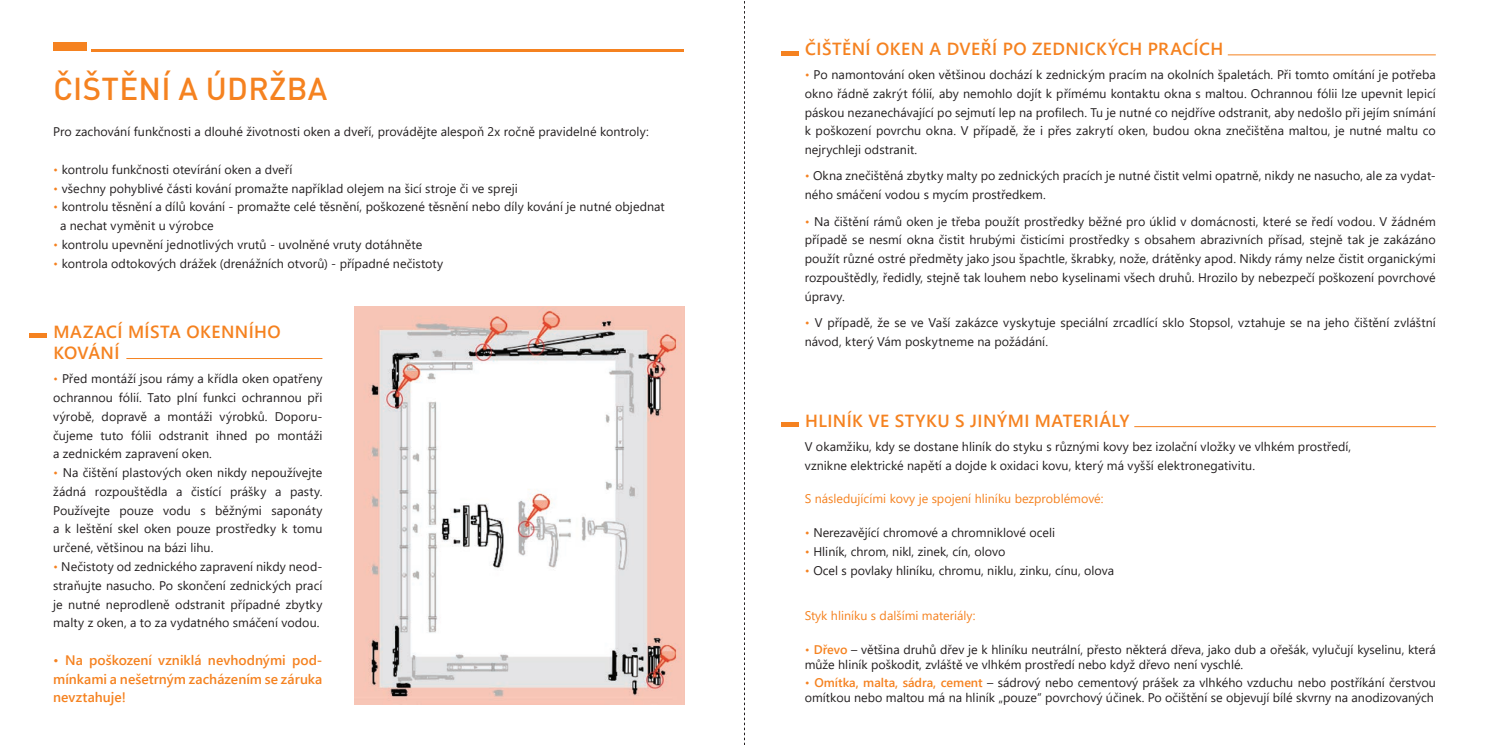
<style>
.page{position:relative;width:1489px;height:745px;background:#fff}
.page>*{position:absolute;margin:0;border:0;box-sizing:border-box;transform-origin:0 0}
.t1{font:500 31.25px "DIN Pro";letter-spacing:.01em;color:#f58220}
.t2{font:600 17.5px/21.2px "Segoe UI";letter-spacing:.025em;color:#f58220}
.t3{font:600 13.75px/18.8px "Segoe UI";letter-spacing:.005em;color:#f58220;text-align:justify}
.t4{font:12.5px/18.8px "Segoe UI";color:#231f20}
.t5{font:12.5px "Segoe UI";color:#f58220}
.s1{color:#f58220}
.s2{font-weight:600;color:#f58220}
</style>
<div class="page">
<img style="left:355px;top:306px;width:329px;height:398px">
<hr style="left:781px;top:51px;width:17px;height:4px;background:#f58220">
<hr style="left:781px;top:422px;width:17px;height:4px;background:#f58220">
<hr style="left:1227px;top:54px;width:208px;height:1px;background:#f58220">
<hr style="left:1134px;top:426px;width:301px;height:1px;background:#f58220">
<div style="left:53px;top:43px;width:33px;height:8px;background:#f58220"></div>
<hr style="left:91px;top:49px;width:593px;height:2px;background:#f58220">
<svg style="left:744px;top:1px;width:1px;height:743px"></svg>
<hr style="left:30px;top:333px;width:17px;height:4px;background:#f58220">
<hr style="left:126px;top:358px;width:196px;height:1px;background:#f58220">
<h1 class="t1" style="left:53px;top:68px;width:275px">ČIŠTĚNÍ A ÚDRŽBA</h1>
<p class="t4" style="left:53px;top:121px;width:597px">Pro zachování funkčnosti a dlouhé životnosti oken a dveří, provádějte alespoň 2x ročně pravidelné kontroly:</p>
<p class="t4" style="left:53px;top:159px;width:241px"><span class="s1">٠</span> kontrolu funkčnosti otevírání oken a dveří</p>
<p class="t4" style="left:53px;top:177px;width:466px"><span class="s1">٠</span> všechny pohyblivé části kování promažte například olejem na šicí stroje či ve spreji</p>
<p class="t4" style="left:53px;top:196px;width:613px"><span class="s1">٠</span> kontrolu těsnění a dílů kování - promažte celé těsnění, poškozené těsnění nebo díly kování je nutné objednat</p>
<p class="t4" style="left:60px;top:215px;width:155px">a nechat vyměnit u výrobce</p>
<p class="t4" style="left:53px;top:234px;width:370px"><span class="s1">٠</span> kontrolu upevnění jednotlivých vrutů - uvolněné vruty dotáhněte</p>
<p class="t4" style="left:53px;top:252px;width:391px"><span class="s1">٠</span> kontrola odtokových drážek (drenážních otvorů) - případné nečistoty</p>
<h2 class="t2" style="left:53px;top:319px;width:229px">MAZACÍ MÍSTA OKENNÍHO<br>KOVÁNÍ</h2>
<p class="t4" style="left:53px;top:368px;width:271px"><span class="s1">٠</span> Před montáží jsou rámy a křídla oken opatřeny ochrannou fólií. Tato plní funkci ochrannou při výrobě, dopravě a montáži výrobků. Doporu&shy;čujeme tuto fólii odstranit ihned po montáži a zednickém zapravení oken.<br><span class="s1">٠</span> Na čištění plastových oken nikdy nepoužívejte žádná rozpouštědla a čistící prášky a pasty.<br>Používejte pouze vodu s běžnými saponáty a k leštění skel oken pouze prostředky k tomu určené, většinou na bázi lihu.<br><span class="s1">٠</span> Nečistoty od zednického zapravení nikdy neod&shy;straňujte nasucho. Po skončení zednických prací je nutné neprodleně odstranit případné zbytky malty z oken, a to za vydatného smáčení vodou.</p>
<p class="t3" style="left:53px;top:649px;width:271px">٠ Na poškození vzniklá nevhodnými pod&shy;mínkami a nešetrným zacházením se záruka nevztahuje!</p>
<h2 class="t2" style="left:805px;top:37px;width:420px">ČIŠTĚNÍ OKEN A DVEŘÍ PO ZEDNICKÝCH PRACÍCH</h2>
<p class="t4" style="left:804px;top:64px;width:632px;text-align:justify"><span class="s1">٠</span> Po namontování oken většinou dochází k zednickým pracím na okolních špaletách. Při tomto omítání je potřeba okno řádně zakrýt fólií, aby nemohlo dojít k přímému kontaktu okna s maltou. Ochrannou fólii lze upevnit lepicí páskou nezanechávající po sejmutí lep na profilech. Tu je nutné co nejdříve odstranit, aby nedošlo při jejím snímání k poškození povrchu okna. V případě, že i přes zakrytí oken, budou okna znečištěna maltou, je nutné maltu co nejrychleji odstranit.</p>
<p class="t4" style="left:804px;top:165px;width:632px"><span class="s1">٠</span> Okna znečištěná zbytky malty po zednických pracích je nutné čistit velmi opatrně, nikdy ne nasucho, ale za vydat&shy;ného smáčení vodou s mycím prostředkem.</p>
<p class="t4" style="left:804px;top:210px;width:632px;text-align:justify"><span class="s1">٠</span> Na čištění rámů oken je třeba použít prostředky běžné pro úklid v domácnosti, které se ředí vodou. V žádném případě se nesmí okna čistit hrubými čisticími prostředky s obsahem abrazivních přísad, stejně tak je zakázáno použít různé ostré předměty jako jsou špachtle, škrabky, nože, drátěnky apod. Nikdy rámy nelze čistit organickými rozpouštědly, ředidly, stejně tak louhem nebo kyselinami všech druhů. Hrozilo by nebezpečí poškození povrchové úpravy.</p>
<p class="t4" style="left:804px;top:312px;width:632px"><span class="s1">٠</span> V případě, že se ve Vaší zakázce vyskytuje speciální zrcadlící sklo Stopsol, vztahuje se na jeho čištění zvláštní návod, který Vám poskytneme na požádání.</p>
<h2 class="t2" style="left:805px;top:408px;width:326px">HLINÍK VE STYKU S JINÝMI MATERIÁLY</h2>
<p class="t4" style="left:804px;top:435px;width:548px">V okamžiku, kdy se dostane hliník do styku s různými kovy bez izolační vložky ve vlhkém prostředí, vznikne elektrické napětí a dojde k oxidaci kovu, který má vyšší elektronegativitu.</p>
<p class="t5" style="left:804px;top:487px;width:300px">S následujícími kovy je spojení hliníku bezproblémové:</p>
<p class="t4" style="left:804px;top:522px;width:311px"><span class="s1">٠</span> Nerezavějící chromové a chromniklové oceli<br><span class="s1">٠</span> Hliník, chrom, nikl, zinek, cín, olovo<br><span class="s1">٠</span> Ocel s povlaky hliníku, chromu, niklu, zinku, cínu, olova</p>
<p class="t5" style="left:804px;top:603px;width:172px">Styk hliníku s dalšími materiály:</p>
<p class="t4" style="left:804px;top:640px;width:632px;line-height:15px"><span class="s1">٠</span> <span class="s2">Dřevo</span> – většina druhů dřev je k hliníku neutrální, přesto některá dřeva, jako dub a ořešák, vylučují kyselinu, která může hliník poškodit, zvláště ve vlhkém prostředí nebo když dřevo není vyschlé.</p>
<p class="t4" style="left:804px;top:674px;width:632px;line-height:15px"><span class="s1">٠</span> <span class="s2">Omítka, malta, sádra, cement</span> – sádrový nebo cementový prášek za vlhkého vzduchu nebo postříkání čerstvou omítkou nebo maltou má na hliník „pouze“ povrchový účinek. Po očištění se objevují bílé skvrny na anodizovaných</p>
</div>
